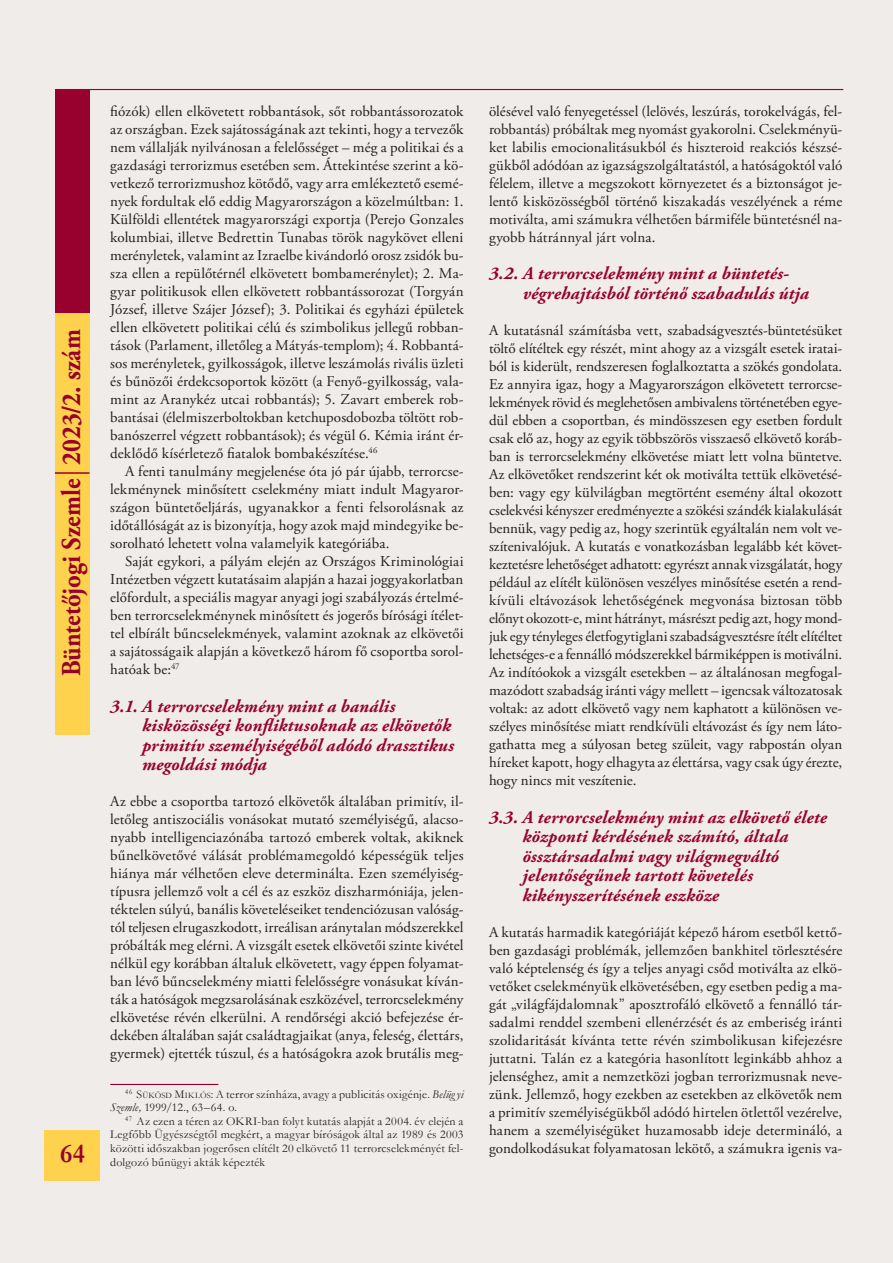
<style>
.page{position:relative;width:893px;height:1263px;background:#fff}
.page>*{position:absolute;margin:0;border:0;box-sizing:border-box;transform-origin:0 0}
.t1{font:700 27.3px "Adobe Garamond Pro";color:#98012d;scale:.91 1}
.t2{font:700 27px "Garamond";color:#98012d}
._2__cím{font:italic 700 18px/19.5px "Adobe Garamond Pro";letter-spacing:.01em;color:#98012d}
.tompa_szöveg{font:15px/18px "Adobe Garamond Pro";letter-spacing:.005em;color:#231f20;text-align:justify}
.Szöveg{font:15px/18px "Adobe Garamond Pro";letter-spacing:.01em;color:#231f20;text-align:justify}
.labjegyzet{font:12px/13.5px "Garamond";letter-spacing:.015em;color:#231f20}
.s1{font-style:inherit}
.s2{font-size:8.4px}
.s3{font-style:italic}
</style>
<div class="page">
<div style="left:0;top:0;width:892px;height:1262px;background:#f0ece9"></div>
<div style="left:44px;top:1129px;width:55px;height:51px;background:#fed24c"></div>
<hr style="left:56px;top:89px;width:786px;height:1px;background:#98012d">
<div style="left:56px;top:311px;width:34px;height:423px;background:#fed24c"></div>
<div style="left:56px;top:89px;width:34px;height:223px;background:#98012d"></div>
<hr style="left:55px;top:472px;width:34px;height:1px;background:#98012d">
<hr style="left:110px;top:1083px;width:108px;height:1px;background:#98012d">
<h1 class="t1" style="left:56px;top:676px;width:383px;rotate:-90deg">Büntetőjogi Szemle 2023/2. szám</h1>
<h2 class="t2" style="left:60px;top:1134px;width:27px">64</h2>
<p class="tompa_szöveg" style="left:110px;top:102px;width:355px">fiózók) ellen elkövetett robbantások, sőt robbantássorozatok az országban. Ezek sajátosságának azt tekinti, hogy a tervezők nem vállalják nyilvánosan a felelősséget – még a politikai és a gazdasági terrorizmus esetében sem. Áttekintése szerint a kö&shy;vetkező terrorizmushoz kötődő, vagy arra emlékeztető esemé&shy;nyek fordultak elő eddig Magyarországon a közelmúltban: 1.<br>Külföldi ellentétek magyarországi exportja (Perejo Gonzales kolumbiai, illetve Bedrettin Tunabas török nagykövet elleni merényletek, valamint az Izraelbe kivándorló orosz zsidók bu&shy;sza ellen a repülőtérnél elkövetett bombamerénylet); 2. Ma&shy;gyar politikusok ellen elkövetett robbantássorozat (Torgyán József, illetve Szájer József); 3. Politikai és egyházi épületek ellen elkövetett politikai célú és szimbolikus jellegű robban&shy;tások (Parlament, illetőleg a Mátyás-templom); 4. Robbantá&shy;sos merényletek, gyilkosságok, illetve leszámolás rivális üzleti és bűnözői érdekcsoportok között (a Fenyő-gyilkosság, vala&shy;mint az Aranykéz utcai robbantás); 5. Zavart emberek rob&shy;bantásai (élelmiszerboltokban ketchuposdobozba töltött rob&shy;banószerrel végzett robbantások); és végül 6. Kémia iránt ér&shy;deklődő kísérletező fiatalok bombakészítése.<sup>46</sup></p>
<p class="Szöveg" style="left:110px;top:462px;width:355px;text-indent:15px">A fenti tanulmány megjelenése óta jó pár újabb, terrorcse&shy;lekménynek minősített cselekmény miatt indult Magyaror&shy;szágon büntetőeljárás, ugyanakkor a fenti felsorolásnak az időtállóságát az is bizonyítja, hogy azok majd mindegyike be&shy;sorolható lehetett volna valamelyik kategóriába.</p>
<p class="Szöveg" style="left:110px;top:552px;width:354px;text-indent:15px">Saját egykori, a pályám elején az Országos Kriminológiai Intézetben végzett kutatásaim alapján a hazai joggyakorlatban előfordult, a speciális magyar anyagi jogi szabályozás értelmé&shy;ben terrorcselekménynek minősített és jogerős bírósági ítélet&shy;tel elbírált bűncselekmények, valamint azoknak az elkövetői a sajátosságaik alapján a következő három fő csoportba sorol&shy;hatóak be:<sup>47</sup></p>
<p class="_2__cím" style="left:142px;top:696px;width:313px;text-indent:-32px">3.1. A terrorcselekmény mint a banális kisközösségi konfliktusoknak az elkövetők primitív személyiségéből adódó drasztikus megoldási módja</p>
<p class="tompa_szöveg" style="left:110px;top:792px;width:355px">Az ebbe a csoportba tartozó elkövetők általában primitív, il&shy;letőleg antiszociális vonásokat mutató személyiségű, alacso&shy;nyabb intelligenciazónába tartozó emberek voltak, akiknek bűnelkövetővé válását problémamegoldó képességük teljes hiánya már vélhetően eleve determinálta. Ezen személyiség&shy;típusra jellemző volt a cél és az eszköz diszharmóniája, jelen&shy;téktelen súlyú, banális követeléseiket tendenciózusan valóság&shy;tól teljesen elrugaszkodott, irreálisan aránytalan módszerekkel próbálták meg elérni. A vizsgált esetek elkövetői szinte kivétel nélkül egy korábban általuk elkövetett, vagy éppen folyamat&shy;ban lévő bűncselekmény miatti felelősségre vonásukat kíván&shy;ták a hatóságok megzsarolásának eszközével, terrorcselekmény elkövetése révén elkerülni. A rendőrségi akció befejezése ér&shy;dekében általában saját családtagjaikat (anya, feleség, élettárs, gyermek) ejtették túszul, és a hatóságokra azok brutális meg-</p>
<p class="labjegyzet" style="left:110px;top:1086px;width:354px;text-indent:15px"><sup>4</sup> <sup>6</sup> <span class="s1">S</span><span class="s2">ükösd</span> <span class="s1">M</span><span class="s2">iklós</span>: A terror színháza, avagy a publicitás oxigénje. <span class="s3">Belüg yi<br>Szemle,</span> 1999/12., 63–64. o.</p>
<p class="labjegyzet" style="left:110px;top:1113px;width:354px;text-align:justify;text-indent:15px"><sup>47</sup> Az ezen a téren az OKRI-ban folyt kutatás alapját a 2004. év elején a Legfőbb Ügyészségtől megkért, a magyar bíróságok által az 1989 és 2003 közötti időszakban jogerősen elítélt 20 elkövető 11 terrorcselekményét fel&shy;dolgozó bűnügyi akták képezték</p>
<p class="tompa_szöveg" style="left:489px;top:102px;width:354px">ölésével való fenyegetéssel (lelövés, leszúrás, torokelvágás, fel&shy;robbantás) próbáltak meg nyomást gyakorolni. Cselekményü&shy;ket labilis emocionalitásukból és hiszteroid reakciós készsé&shy;gükből adódóan az igazságszolgáltatástól, a hatóságoktól való félelem, illetve a megszokott környezetet és a biztonságot je&shy;lentő kisközösségből történő kiszakadás veszélyének a réme motiválta, ami számukra vélhetően bármiféle büntetésnél na&shy;gyobb hátránnyal járt volna.</p>
<p class="_2__cím" style="left:522px;top:264px;width:287px;text-indent:-34px">3.2. A terrorcselekmény mint a büntetés&shy;végrehajtásból történő szabadulás útja</p>
<p class="tompa_szöveg" style="left:489px;top:321px;width:355px">A kutatásnál számításba vett, szabadságvesztés-büntetésüket töltő elítéltek egy részét, mint ahogy az a vizsgált esetek iratai&shy;ból is kiderült, rendszeresen foglalkoztatta a szökés gondolata.<br>Ez annyira igaz, hogy a Magyarországon elkövetett terrorcse&shy;lekmények rövid és meglehetősen ambivalens történetében egye&shy;dül ebben a csoportban, és mindösszesen egy esetben fordult csak elő az, hogy az egyik többszörös visszaeső elkövető koráb&shy;ban is terrorcselekmény elkövetése miatt lett volna büntetve.<br>Az elkövetőket rendszerint két ok motiválta tettük elkövetésé&shy;ben: vagy egy külvilágban megtörtént esemény által okozott cselekvési kényszer eredményezte a szökési szándék kialakulását bennük, vagy pedig az, hogy szerintük egyáltalán nem volt ve&shy;szítenivalójuk. A kutatás e vonatkozásban legalább két követ&shy;keztetésre lehetőséget adhatott: egyrészt annak vizsgálatát, hogy például az elítélt különösen veszélyes minősítése esetén a rend&shy;kívüli eltávozások lehetőségének megvonása biztosan több előnyt okozott-e, mint hátrányt, másrészt pedig azt, hogy mond&shy;juk egy tényleges életfogytiglani szabadságvesztésre ítélt elítéltet lehetséges-e a fennálló módszerekkel bármiképpen is motiválni.<br>Az indítóokok a vizsgált esetekben – az általánosan megfogal&shy;mazódott szabadság iránti vágy mellett – igencsak változatosak voltak: az adott elkövető vagy nem kaphatott a különösen ve&shy;szélyes minősítése miatt rendkívüli eltávozást és így nem láto&shy;gathatta meg a súlyosan beteg szüleit, vagy rabpostán olyan híreket kapott, hogy elhagyta az élettársa, vagy csak úgy érezte, hogy nincs mit veszítenie.</p>
<p class="_2__cím" style="left:522px;top:807px;width:306px;text-indent:-33px">3.3. A terrorcselekmény mint az elkövető élete központi kérdésének számító, általa össztársadalmi vagy világmegváltó jelentőségűnek tartott követelés kikényszerítésének eszköze</p>
<p class="tompa_szöveg" style="left:489px;top:923px;width:355px">A kutatás harmadik kategóriáját képező három esetből kettő&shy;ben gazdasági problémák, jellemzően bankhitel törlesztésére való képtelenség és így a teljes anyagi csőd motiválta az elkö&shy;vetőket cselekményük elkövetésében, egy esetben pedig a ma&shy;gát „világfájdalomnak” aposztrofáló elkövető a fennálló tár&shy;sadalmi renddel szembeni ellenérzését és az emberiség iránti szolidaritását kívánta tette révén szimbolikusan kifejezésre juttatni. Talán ez a kategória hasonlított leginkább ahhoz a jelenséghez, amit a nemzetközi jogban terrorizmusnak neve&shy;zünk. Jellemző, hogy ezekben az esetekben az elkövetők nem a primitív személyiségükből adódó hirtelen ötlettől vezérelve, hanem a személyiségüket huzamosabb ideje determináló, a gondolkodásukat folyamatosan lekötő, a számukra igenis va-</p>
</div>
